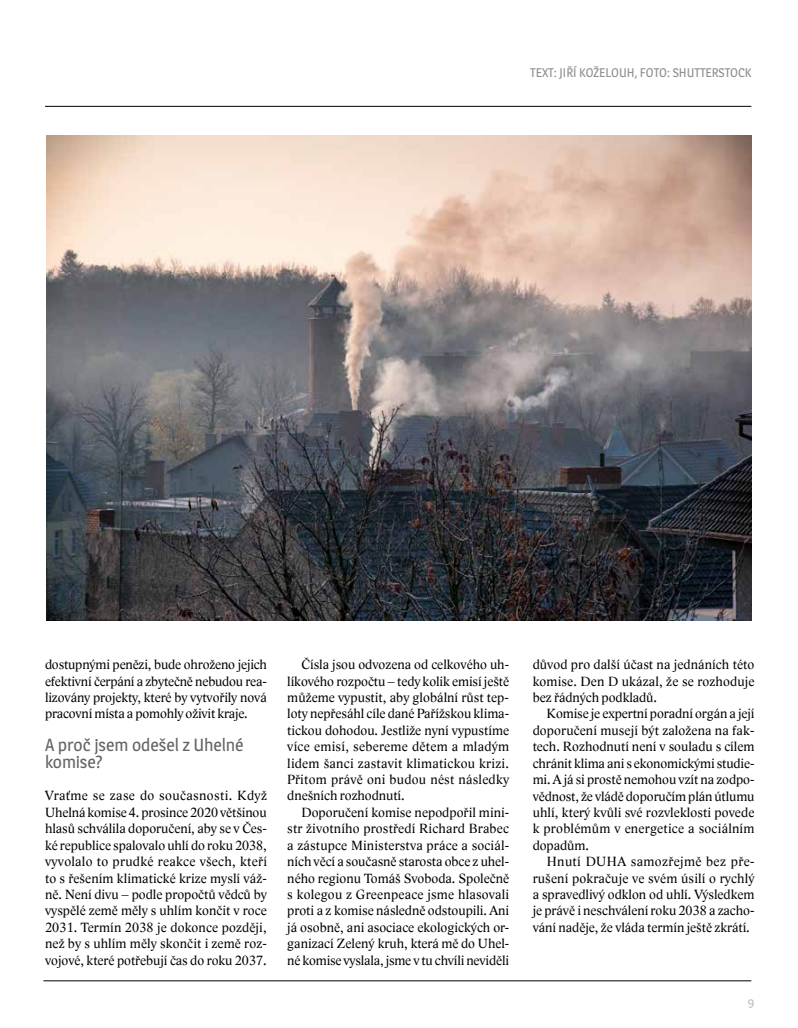
<style>
.page{position:relative;width:798px;height:1028px;background:#fff}
.page>*{position:absolute;margin:0;border:0;box-sizing:border-box;transform-origin:0 0}
.t1{font:17.5px/16.4px "Magra";letter-spacing:-.005em;color:#636466}
.t2{font:13.75px/16.4px "Lido STFCE";color:#000;text-align:justify}
.t3{font:12.5px "Magra";color:#8e9092}
.t4{font:12.5px "Magra";color:#bcbec0}
</style>
<div class="page">
<hr style="left:45px;top:106px;width:706px;height:1px;background:#000">
<hr style="left:43px;top:980px;width:708px;height:1px;background:#000">
<img style="left:47px;top:135px;width:704px;height:485px">
<p class="t3" style="left:530px;top:66px;width:222px">TEXT: JIŘÍ KOŽELOUH, FOTO: SHUTTERSTOCK</p>
<p class="t2" style="left:45px;top:656px;width:223px">dostupnými penězi, bude ohroženo jejich efektivní čerpání a zbytečně nebudou rea&shy;lizovány projekty, které by vytvořily nová pracovní místa a pomohly oživit kraje.</p>
<p class="t1" style="left:45px;top:737px;width:200px">A proč jsem odešel z Uhelné komise?</p>
<p class="t2" style="left:45px;top:787px;width:223px">Vraťme se zase do současnosti. Když Uhelná komise 4. prosince 2020 většinou hlasů schválila doporučení, aby se v Čes&shy;ké republice spalovalo uhlí do roku 2038, vyvolalo to prudké reakce všech, kteří to s řešením klimatické krize myslí váž&shy;ně. Není divu – podle propočtů vědců by vyspělé země měly s uhlím končit v roce 2031. Termín 2038 je dokonce později, než by s uhlím měly skončit i země roz&shy;vojové, které potřebují čas do roku 2037.</p>
<p class="t2" style="left:287px;top:656px;width:223px;text-indent:14px">Čísla jsou odvozena od celkového uh&shy;líkového rozpočtu – tedy kolik emisí ještě můžeme vypustit, aby globální růst tep&shy;loty nepřesáhl cíle dané Pařížskou klima&shy;tickou dohodou. Jestliže nyní vypustíme více emisí, sebereme dětem a mladým lidem šanci zastavit klimatickou krizi.<br>Přitom právě oni budou nést následky dnešních rozhodnutí.</p>
<p class="t2" style="left:287px;top:804px;width:223px;text-indent:14px">Doporučení komise nepodpořil mini&shy;str životního prostředí Richard Brabec a zástupce Ministerstva práce a sociál&shy;ních věcí a současně starosta obce z uhel&shy;ného regionu Tomáš Svoboda. Společně s kolegou z Greenpeace jsme hlasovali proti a z komise následně odstoupili. Ani já osobně, ani asociace ekologických or&shy;ganizací Zelený kruh, která mě do Uhel&shy;né komise vyslala, jsme v tu chvíli neviděli</p>
<p class="t2" style="left:532px;top:656px;width:223px">důvod pro další účast na jednáních této komise. Den D ukázal, že se rozhoduje bez řádných podkladů.</p>
<p class="t2" style="left:532px;top:705px;width:223px;text-indent:14px">Komise je expertní poradní orgán a její doporučení musejí být založena na fak&shy;tech. Rozhodnutí není v souladu s cílem chránit klima ani s ekonomickými studie&shy;mi. A já si prostě nemohou vzít na zodpo&shy;vědnost, že vládě doporučím plán útlumu uhlí, který kvůli své rozvleklosti povede k problémům v energetice a sociálním dopadům.</p>
<p class="t2" style="left:532px;top:853px;width:223px;text-indent:14px">Hnutí DUHA samozřejmě bez pře&shy;rušení pokračuje ve svém úsilí o rychlý a spravedlivý odklon od uhlí. Výsledkem je právě i neschválení roku 2038 a zacho&shy;vání naděje, že vláda termín ještě zkrátí.</p>
<p class="t4" style="left:747px;top:993px;width:8px">9</p>
</div>
